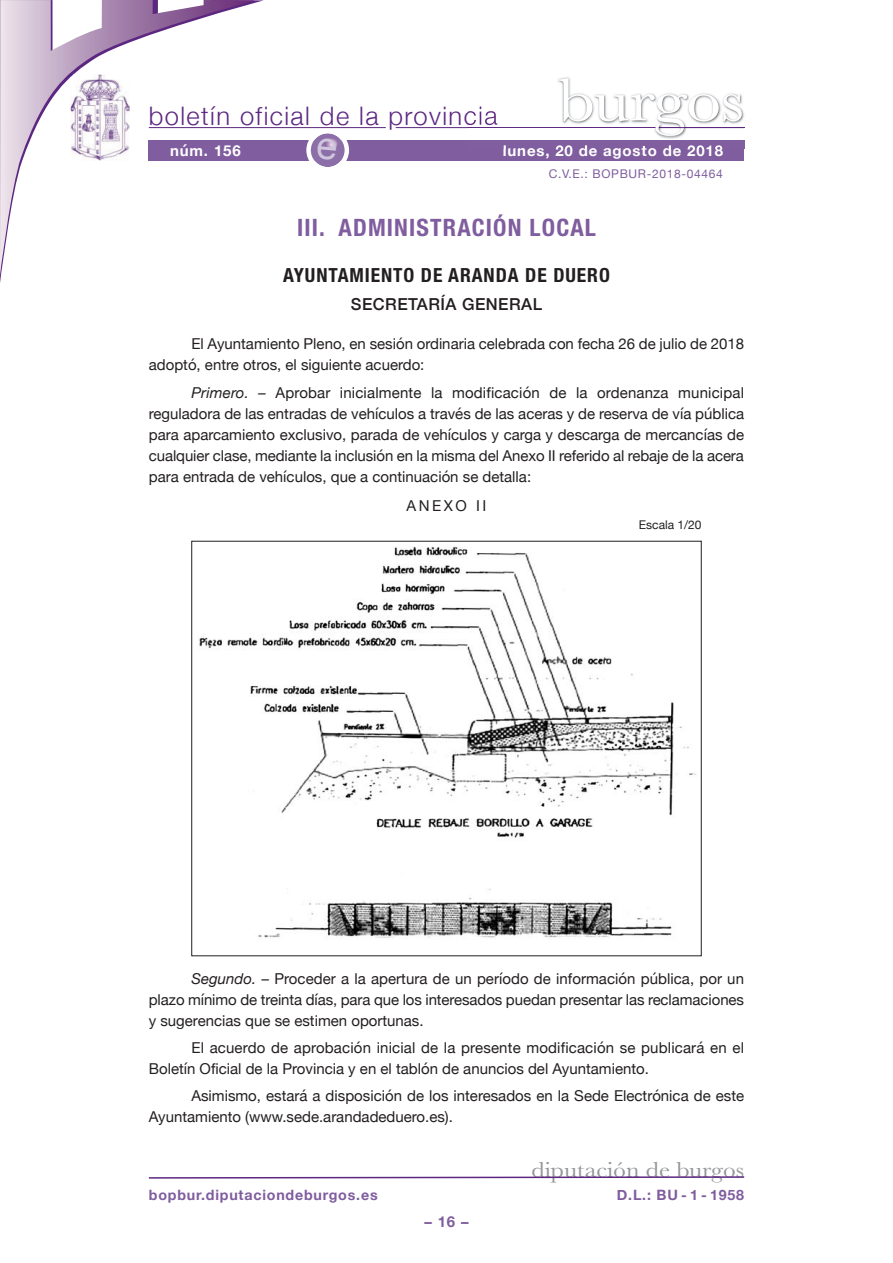
<style>
.page{position:relative;width:893px;height:1263px;background:#fff}
.page>*{position:absolute;margin:0;border:0;box-sizing:border-box;transform-origin:0 0}
.t1{font:63px "Baskerville";letter-spacing:-.01em;color:#fff;scale:1.12 1}
.t2{font:300 25.5px "Helvetica Neue";letter-spacing:.055em;color:#5c2781}
.t3{font:700 condensed 24px "Helvetica Neue";letter-spacing:.05em;color:#7f5d9e}
.t4{font:22.5px "Baskerville";color:#939598;scale:1.12 1}
.t5{font:700 condensed 19.5px "Helvetica Neue";letter-spacing:.05em;color:#231f20}
.t6{font:500 16.5px "Helvetica Neue";letter-spacing:.03em;color:#231f20}
.t7{font:15px/21px "Helvetica Neue";color:#231f20}
.t8{font:700 15px "Helvetica Neue";letter-spacing:.055em;color:#fff}
.t9{font:700 15px "Helvetica Neue";color:#7f5d9e}
.t10{font:700 14.25px "Helvetica Neue";letter-spacing:.055em;color:#7f5d9e}
.t11{font:12px "Helvetica Neue";letter-spacing:.055em;color:#7f5d9e}
.t12{font:12px "Helvetica Neue";color:#231f20}
.s1{font-style:italic}
</style>
<div class="page">
<hr style="left:396px;top:127px;width:348px;height:1px;background:#5c2781">
<hr style="left:149px;top:127px;width:237px;height:1px;background:#5c2781">
<svg style="left:0;top:0;width:255px;height:275px"></svg>
<div style="left:149px;top:140px;width:595px;height:20px;background:#7f5d9e"></div>
<svg style="left:148px;top:1176px;width:597px;height:3px"></svg>
<img style="left:468px;top:77px;width:277px;height:72px">
<img style="left:468px;top:127px;width:191px;height:1px">
<img style="left:468px;top:140px;width:276px;height:9px">
<img style="left:504px;top:145px;width:59px;height:4px">
<hr style="left:659px;top:127px;width:85px;height:1px;background:#5c2781">
<img style="left:71px;top:74px;width:59px;height:87px">
<img style="left:199px;top:546px;width:497px;height:392px">
<svg style="left:306px;top:133px;width:43px;height:34px"></svg>
<h2 class="t2" style="left:149px;top:100px;width:350px">boletín oficial de la provincia</h2>
<h1 class="t1" style="left:558px;top:62px;width:168px">burgos</h1>
<p class="t8" style="left:170px;top:141px;width:72px">núm. 156</p>
<p class="t8" style="left:503px;top:141px;width:222px">lunes, 20 de agosto de 2018</p>
<p class="t11" style="left:549px;top:166px;width:176px">C.V.E.: BOPBUR-2018-04464</p>
<h3 class="t3" style="left:297px;top:207px;width:300px">III. ADMINISTRACIÓN LOCAL</h3>
<h3 class="t5" style="left:283px;top:259px;width:328px">AYUNTAMIENTO DE ARANDA DE DUERO</h3>
<p class="t6" style="left:351px;top:294px;width:193px">SECRETARÍA GENERAL</p>
<p class="t7" style="left:149px;top:333px;width:597px;text-indent:43px">El Ayuntamiento Pleno, en sesión ordinaria celebrada con fecha 26 de julio de 2018 adoptó, entre otros, el siguiente acuerdo:</p>
<p class="t7" style="left:149px;top:382px;width:597px;text-align:justify;text-indent:43px"><span class="s1">Primero. –</span> Aprobar inicialmente la modificación de la ordenanza municipal reguladora de las entradas de vehículos a través de las aceras y de reserva de vía pública para aparcamiento exclusivo, parada de vehículos y carga y descarga de mercancías de cualquier clase, mediante la inclusión en la misma del Anexo II referido al rebaje de la acera para entrada de vehículos, que a continuación se detalla:</p>
<p class="t7" style="left:407px;top:495px;width:81px">ANEXO II</p>
<p class="t12" style="left:639px;top:518px;width:64px">Escala 1/20</p>
<p class="t7" style="left:149px;top:967px;width:597px;text-align:justify;text-indent:43px"><span class="s1">Segundo. –</span> Proceder a la apertura de un período de información pública, por un plazo mínimo de treinta días, para que los interesados puedan presentar las reclamaciones y sugerencias que se estimen oportunas.</p>
<p class="t7" style="left:149px;top:1037px;width:597px;text-indent:43px">El acuerdo de aprobación inicial de la presente modificación se publicará en el<br>Boletín Oficial de la Provincia y en el tablón de anuncios del Ayuntamiento.</p>
<p class="t7" style="left:149px;top:1085px;width:597px;text-indent:43px">Asimismo, estará a disposición de los interesados en la Sede Electrónica de este<br>Ayuntamiento (www.sede.arandadeduero.es).</p>
<h3 class="t4" style="left:531px;top:1156px;width:191px">diputación de burgos</h3>
<p class="t10" style="left:149px;top:1186px;width:230px">bopbur.diputaciondeburgos.es</p>
<p class="t10" style="left:617px;top:1186px;width:129px">D.L.: BU - 1 - 1958</p>
<p class="t9" style="left:424px;top:1212px;width:46px">–16–</p>
</div>
